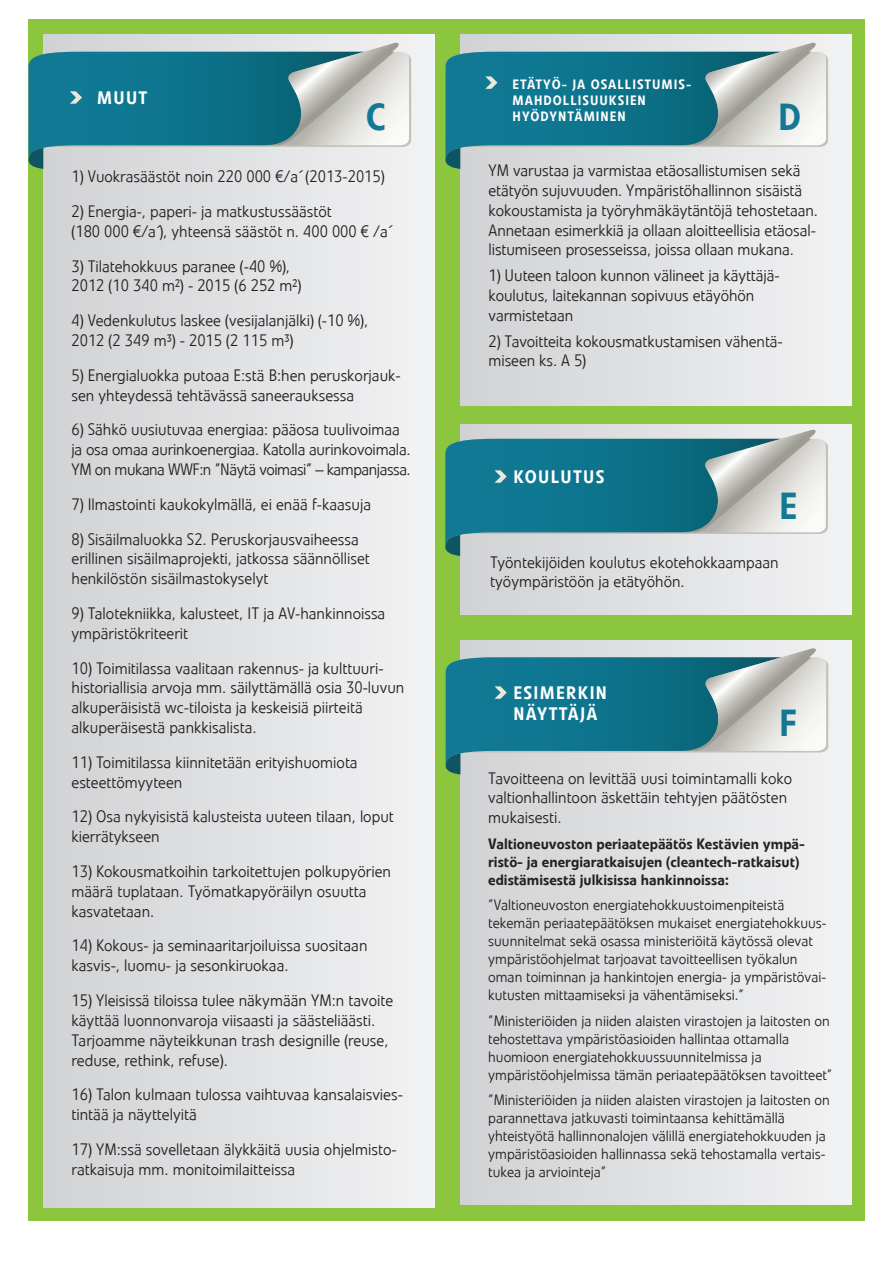
<style>
.page{position:relative;width:893px;height:1263px;background:#fff}
.page>*{position:absolute;margin:0;border:0;box-sizing:border-box;transform-origin:0 0}
.t1{font:500 37.5px "Veto Com";color:#117994}
.t2{font:500 18px/21.6px "Veto Com";letter-spacing:.075em;color:#fff}
.t3{font:300 16.5px/19.8px "Veto Com";color:#231f20}
.t4{font:300 15px/18px "Veto Com";color:#231f20}
.t5{font:500 15px/18px "Veto Com";color:#231f20}
.t6{font:500 13.5px/16.2px "Veto Com";letter-spacing:.075em;color:#fff}
</style>
<div class="page">
<div style="left:28px;top:20px;width:837px;height:1201px;background:#8bc63e"></div>
<div style="left:43px;top:34px;width:392px;height:1174px;background:linear-gradient(to right,#d0d2d4,#f2f2f3)"></div>
<div style="left:460px;top:34px;width:391px;height:371px;background:linear-gradient(to right,#d0d2d4,#f2f2f3)"></div>
<div style="left:460px;top:425px;width:391px;height:189px;background:linear-gradient(to right,#d0d2d4,#f2f2f3)"></div>
<div style="left:460px;top:641px;width:391px;height:564px;background:linear-gradient(to right,#d0d2d4,#f2f2f3)"></div>
<svg style="left:445px;top:43px;width:383px;height:126px;background:#6ca2ad"></svg>
<svg style="left:28px;top:43px;width:383px;height:126px;background:#6ba1ad"></svg>
<svg style="left:445px;top:430px;width:383px;height:126px;background:#6ca2ad"></svg>
<svg style="left:446px;top:648px;width:382px;height:126px;background:#6ba1ad"></svg>
<p class="t2" style="left:97px;top:87px;width:52px">MUUT</p>
<h1 class="t1" style="left:366px;top:94px;width:22px">C</h1>
<p class="t3" style="left:72px;top:167px;width:315px">1) Vuokrasäästöt noin 220 000 €/a´ (2013-2015)</p>
<p class="t3" style="left:72px;top:201px;width:321px">2) Energia-, paperi- ja matkustussäästöt<br>(180 000 €/a´), yhteensä säästöt n. 400 000 € /a´</p>
<p class="t3" style="left:72px;top:256px;width:231px">3) Tilatehokkuus paranee (-40 %),<br>2012 (10 340 m²) - 2015 (6 252 m²)</p>
<p class="t3" style="left:72px;top:311px;width:298px">4) Vedenkulutus laskee (vesijalanjälki) (-10 %),<br>2012 (2 349 m³) - 2015 (2 115 m³)</p>
<p class="t3" style="left:72px;top:365px;width:331px">5) Energialuokka putoaa E:stä B:hen peruskorjauk&shy;sen yhteydessä tehtävässä saneerauksessa</p>
<p class="t3" style="left:72px;top:420px;width:341px">6) Sähkö uusiutuvaa energiaa: pääosa tuulivoimaa ja osa omaa aurinkoenergiaa. Katolla aurinkovoimala.<br>YM on mukana WWF:n ”Näytä voimasi” – kampanjassa.</p>
<p class="t3" style="left:72px;top:494px;width:301px">7) Ilmastointi kaukokylmällä, ei enää f-kaasuja</p>
<p class="t3" style="left:72px;top:529px;width:300px">8) Sisäilmaluokka S2. Peruskorjausvaiheessa erillinen sisäilmaprojekti, jatkossa säännölliset henkilöstön sisäilmastokyselyt</p>
<p class="t3" style="left:72px;top:603px;width:315px">9) Talotekniikka, kalusteet, IT ja AV-hankinnoissa ympäristökriteerit</p>
<p class="t3" style="left:72px;top:658px;width:334px">10) Toimitilassa vaalitaan rakennus- ja kulttuuri&shy;historiallisia arvoja mm. säilyttämällä osia 30-luvun alkuperäisistä wc-tiloista ja keskeisiä piirteitä alkuperäisestä pankkisalista.</p>
<p class="t3" style="left:72px;top:752px;width:288px">11) Toimitilassa kiinnitetään erityishuomiota esteettömyyteen</p>
<p class="t3" style="left:72px;top:807px;width:324px">12) Osa nykyisistä kalusteista uuteen tilaan, loput kierrätykseen</p>
<p class="t3" style="left:72px;top:861px;width:321px">13) Kokousmatkoihin tarkoitettujen polkupyörien määrä tuplataan. Työmatkapyöräilyn osuutta kasvatetaan.</p>
<p class="t3" style="left:72px;top:936px;width:297px">14) Kokous- ja seminaaritarjoiluissa suositaan kasvis-, luomu- ja sesonkiruokaa.</p>
<p class="t3" style="left:72px;top:990px;width:323px">15) Yleisissä tiloissa tulee näkymään YM:n tavoite käyttää luonnonvaroja viisaasti ja säästeliäästi.<br>Tarjoamme näyteikkunan trash designille (reuse, reduse, rethink, refuse).</p>
<p class="t3" style="left:72px;top:1085px;width:333px">16) Talon kulmaan tulossa vaihtuvaa kansalaisvies&shy;tintää ja näyttelyitä</p>
<p class="t3" style="left:72px;top:1139px;width:327px">17) YM:ssä sovelletaan älykkäitä uusia ohjelmisto&shy;ratkaisuja mm. monitoimilaitteissa</p>
<p class="t6" style="left:513px;top:76px;width:180px">ETÄTYÖ- JA OSALLISTUMIS-<br>MAHDOLLISUUKSIEN<br>HYÖDYNTÄMINEN</p>
<h1 class="t1" style="left:778px;top:94px;width:25px">D</h1>
<p class="t3" style="left:489px;top:161px;width:331px">YM varustaa ja varmistaa etäosallistumisen sekä etätyön sujuvuuden. Ympäristöhallinnon sisäistä kokoustamista ja työryhmäkäytäntöjä tehostetaan.<br>Annetaan esimerkkiä ja ollaan aloitteellisia etäosal&shy;listumiseen prosesseissa, joissa ollaan mukana.</p>
<p class="t3" style="left:489px;top:266px;width:293px">1) Uuteen taloon kunnon välineet ja käyttäjä&shy;koulutus, laitekannan sopivuus etäyöhön varmistetaan</p>
<p class="t3" style="left:489px;top:331px;width:296px">2) Tavoitteita kokousmatkustamisen vähentä&shy;miseen ks. A 5)</p>
<p class="t2" style="left:513px;top:466px;width:93px">KOULUTUS</p>
<h1 class="t1" style="left:779px;top:483px;width:20px">E</h1>
<p class="t3" style="left:490px;top:552px;width:290px">Työntekijöiden koulutus ekotehokkaampaan työympäristöön ja etätyöhön.</p>
<p class="t2" style="left:513px;top:682px;width:95px">ESIMERKIN<br>NÄYTTÄJÄ</p>
<h1 class="t1" style="left:779px;top:699px;width:19px">F</h1>
<p class="t3" style="left:488px;top:768px;width:306px">Tavoitteena on levittää uusi toimintamalli koko valtionhallintoon äskettäin tehtyjen päätösten mukaisesti.</p>
<p class="t5" style="left:488px;top:835px;width:318px">Valtioneuvoston periaatepäätös Kestävien ympä&shy;ristö- ja energiaratkaisujen (cleantech-ratkaisut) edistämisestä julkisissa hankinnoissa:</p>
<p class="t4" style="left:488px;top:896px;width:340px">”Valtioneuvoston energiatehokkuustoimenpiteistä tekemän periaatepäätöksen mukaiset energiatehokkuus&shy;suunnitelmat sekä osassa ministeriöitä käytössä olevat ympäristöohjelmat tarjoavat tavoitteellisen työkalun oman toiminnan ja hankintojen energia- ja ympäristövai&shy;kutusten mittaamiseksi ja vähentämiseksi.”</p>
<p class="t4" style="left:488px;top:1011px;width:346px">”Ministeriöiden ja niiden alaisten virastojen ja laitosten on tehostettava ympäristöasioiden hallintaa ottamalla huomioon energiatehokkuussuunnitelmissa ja ympäristöohjelmissa tämän periaatepäätöksen tavoitteet”</p>
<p class="t4" style="left:488px;top:1091px;width:343px">”Ministeriöiden ja niiden alaisten virastojen ja laitosten on parannettava jatkuvasti toimintaansa kehittämällä yhteistyötä hallinnonalojen välillä energiatehokkuuden ja ympäristöasioiden hallinnassa sekä tehostamalla vertais&shy;tukea ja arviointeja”</p>
</div>
